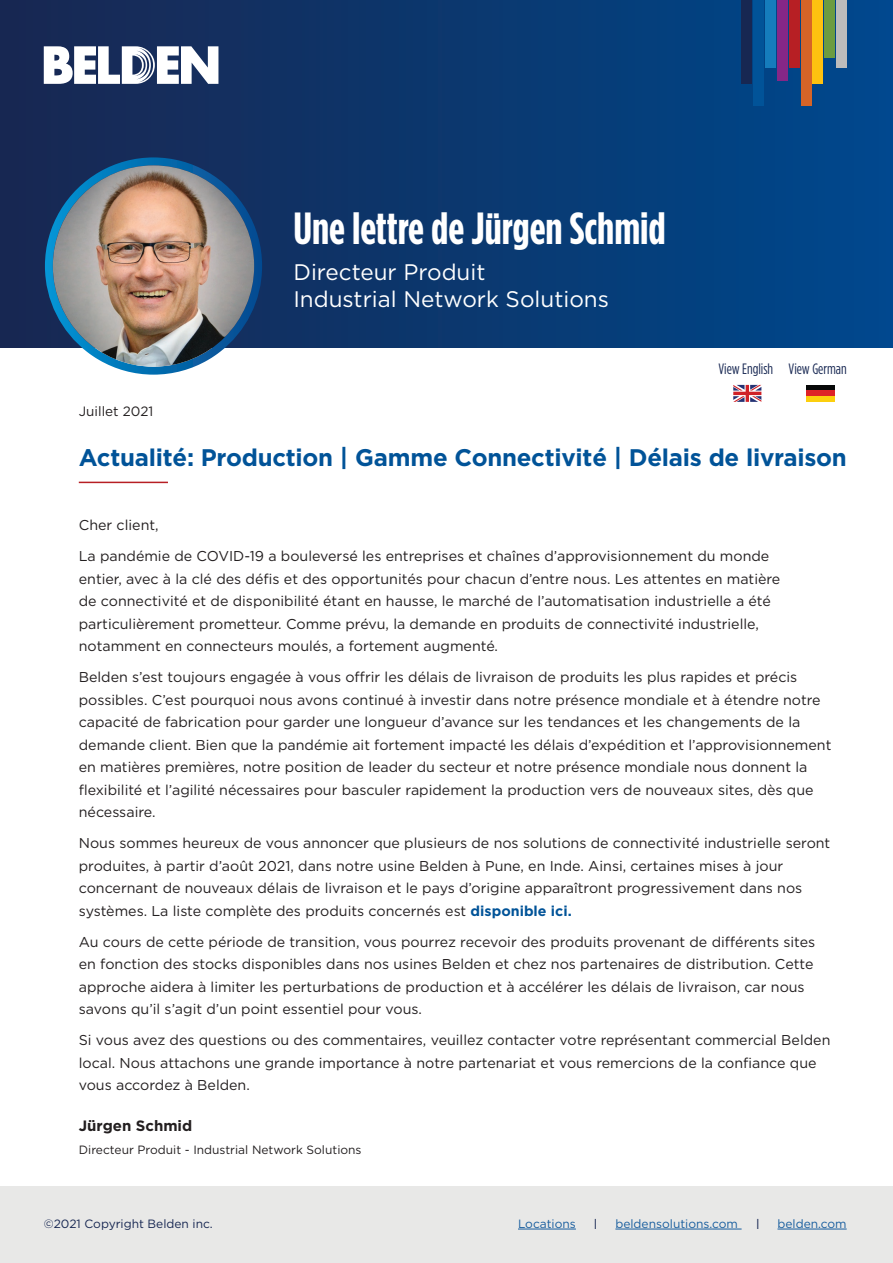
<style>
.page{position:relative;width:893px;height:1263px;background:#fff}
.page>*{position:absolute;margin:0;border:0;box-sizing:border-box;transform-origin:0 0}
.t1{font:700 45px "Gotham Condensed";color:#fff}
.t2{font:700 24px "Gotham";letter-spacing:-.01em;color:#015398}
.t3{font:22.5px/27px "Gotham";color:#fff}
.t4{font:15px "Gotham Condensed";color:#172752}
.t5{font:700 15px "Gotham";color:#231f20}
.t6{font:14.25px/22.5px "Gotham";color:#231f20}
.t7{font:13.5px "Gotham";color:#231f20}
.t8{font:12px "Gotham";color:#231f20}
.t9{font:12px "Gotham";color:#175d9e}
.t10{font:12px "Gotham";color:#172752}
.s1{font-weight:700;color:#015398}
.s2{font-size:14.4px;color:#172752}
</style>
<div class="page">
<div style="left:0;top:0;width:893px;height:348px;background:linear-gradient(to right,#192750,#00488d)"></div>
<svg style="left:45px;top:157px;width:217px;height:218px"></svg>
<div style="left:0;top:1186px;width:893px;height:77px;background:#e8e8e7"></div>
<img style="left:53px;top:165px;width:201px;height:202px;border-radius:101px">
<svg style="left:44px;top:46px;width:174px;height:38px"></svg>
<div style="left:806px;top:385px;width:29px;height:5px;background:#070808"></div>
<div style="left:806px;top:391px;width:29px;height:5px;background:#de2227"></div>
<div style="left:806px;top:396px;width:29px;height:6px;background:#fccf0e"></div>
<div style="left:789px;top:0;width:10px;height:68px;background:#b71f24"></div>
<div style="left:801px;top:0;width:10px;height:105px;background:#d66427"></div>
<div style="left:825px;top:0;width:10px;height:58px;background:#6c9c40"></div>
<div style="left:777px;top:0;width:10px;height:81px;background:#852787"></div>
<div style="left:754px;top:0;width:10px;height:105px;background:#015398"></div>
<div style="left:813px;top:0;width:10px;height:84px;background:#fec210"></div>
<div style="left:836px;top:0;width:11px;height:68px;background:#bdbcbc"></div>
<div style="left:765px;top:0;width:11px;height:68px;background:#157cbc"></div>
<div style="left:742px;top:0;width:10px;height:84px;background:#172752"></div>
<hr style="left:518px;top:1229px;width:58px;height:1px;background:#175d9e">
<hr style="left:615px;top:1229px;width:127px;height:1px;background:#175d9e">
<hr style="left:777px;top:1229px;width:70px;height:1px;background:#175d9e">
<svg style="left:733px;top:385px;width:28px;height:17px"></svg>
<hr style="left:79px;top:482px;width:89px;height:1px;background:#b71f24">
<p class="t7" style="left:79px;top:402px;width:76px">Juillet 2021</p>
<h1 class="t1" style="left:293px;top:202px;width:374px">Une lettre de Jürgen Schmid</h1>
<h3 class="t3" style="left:293px;top:258px;width:317px">Directeur Produit<br>Industrial Network Solutions</h3>
<p class="t4" style="left:718px;top:360px;width:56px">View English</p>
<p class="t4" style="left:789px;top:360px;width:60px">View German</p>
<h2 class="t2" style="left:79px;top:443px;width:770px">Actualité: Production | Gamme Connectivité | Délais de livraison</h2>
<p class="t6" style="left:79px;top:509px;width:692px;line-height:31px">Cher client,<br>La pandémie de COVID-19 a bouleversé les entreprises et chaînes d’approvisionnement du monde</p>
<p class="t6" style="left:79px;top:567px;width:703px">entier, avec à la clé des défis et des opportunités pour chacun d’entre nous. Les attentes en matière de connectivité et de disponibilité étant en hausse, le marché de l’automatisation industrielle a été particulièrement prometteur. Comme prévu, la demande en produits de connectivité industrielle, notamment en connecteurs moulés, a fortement augmenté.</p>
<p class="t6" style="left:79px;top:666px;width:754px">Belden s’est toujours engagée à vous offrir les délais de livraison de produits les plus rapides et précis possibles. C’est pourquoi nous avons continué à investir dans notre présence mondiale et à étendre notre capacité de fabrication pour garder une longueur d’avance sur les tendances et les changements de la demande client. Bien que la pandémie ait fortement impacté les délais d’expédition et l’approvisionnement en matières premières, notre position de leader du secteur et notre présence mondiale nous donnent la flexibilité et l’agilité nécessaires pour basculer rapidement la production vers de nouveaux sites, dès que nécessaire.</p>
<p class="t6" style="left:79px;top:832px;width:753px">Nous sommes heureux de vous annoncer que plusieurs de nos solutions de connectivité industrielle seront produites, à partir d’août 2021, dans notre usine Belden à Pune, en Inde. Ainsi, certaines mises à jour concernant de nouveaux délais de livraison et le pays d’origine apparaîtront progressivement dans nos systèmes. La liste complète des produits concernés est <span class="s1">disponible ici.</span></p>
<p class="t6" style="left:79px;top:930px;width:738px">Au cours de cette période de transition, vous pourrez recevoir des produits provenant de différents sites en fonction des stocks disponibles dans nos usines Belden et chez nos partenaires de distribution. Cette approche aidera à limiter les perturbations de production et à accélérer les délais de livraison, car nous savons qu’il s’agit d’un point essentiel pour vous.</p>
<p class="t6" style="left:79px;top:1029px;width:753px">Si vous avez des questions ou des commentaires, veuillez contacter votre représentant commercial Belden local. Nous attachons une grande importance à notre partenariat et vous remercions de la confiance que vous accordez à Belden.</p>
<p class="t5" style="left:79px;top:1117px;width:115px">Jürgen Schmid</p>
<p class="t8" style="left:79px;top:1141px;width:284px">Directeur Produit - Industrial Network Solutions</p>
<p class="t10" style="left:44px;top:1216px;width:171px">©2021 Copyright Belden inc.</p>
<p class="t9" style="left:518px;top:1216px;width:81px">Locations <span class="s2">I</span></p>
<p class="t9" style="left:615px;top:1216px;width:146px">beldensolutions.com <span class="s2">I</span></p>
<p class="t9" style="left:777px;top:1216px;width:71px">belden.com</p>
</div>
